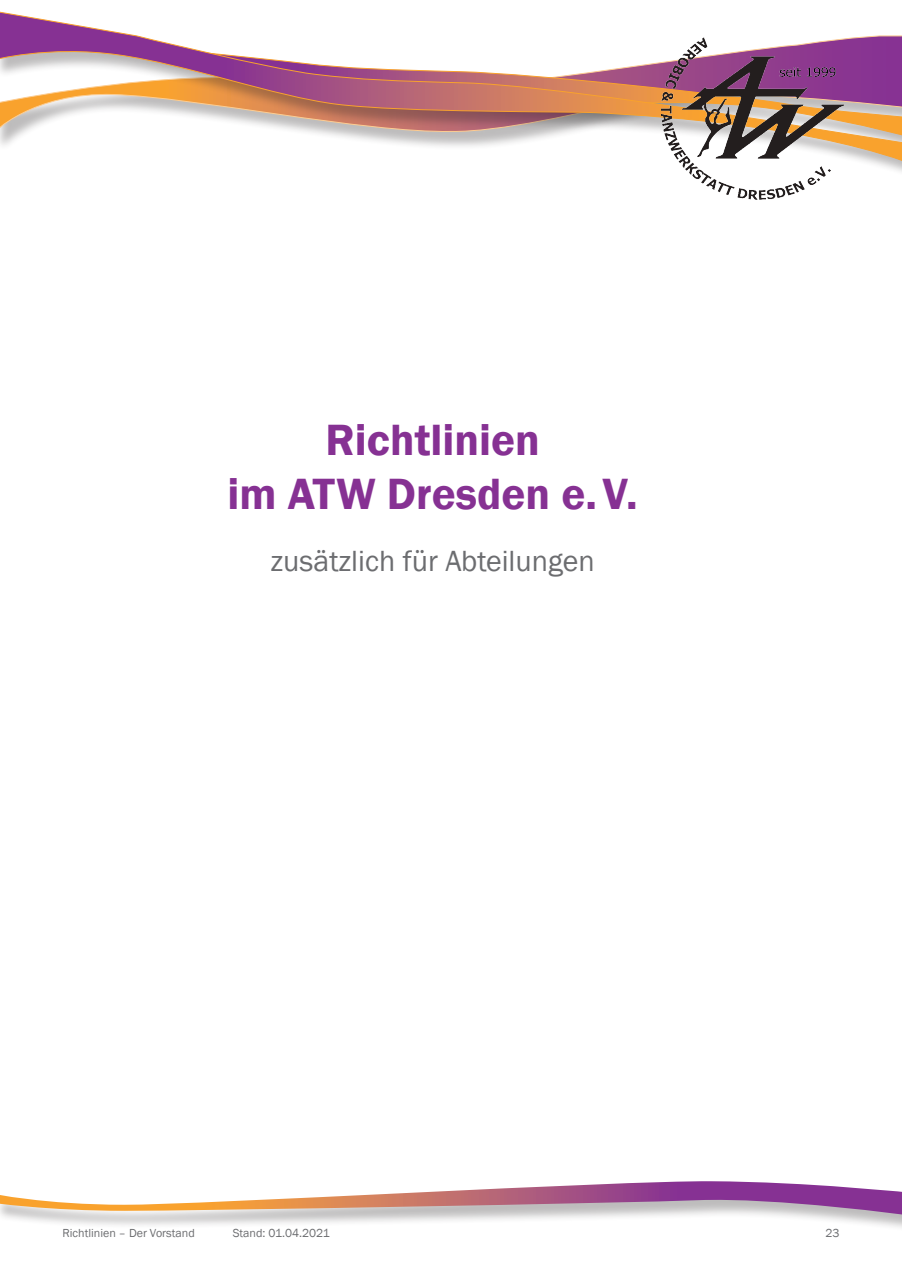
<style>
.page{position:relative;width:902px;height:1272px;background:#fff}
.page>*{position:absolute;margin:0;border:0;box-sizing:border-box;transform-origin:0 0}
.t1{font:600 45px "Franklin Gothic";color:#863193}
.t2{font:30px "Franklin Gothic";color:#6c6d70}
.t3{font:12px "Franklin Gothic";color:#6c6d70}
</style>
<div class="page">
<svg style="left:0;top:11px;width:901px;height:153px"></svg>
<div style="left:0;top:1183px;width:901px;height:50px;background:#231f20;opacity:.3"></div>
<svg style="left:0;top:1181px;width:901px;height:34px"></svg>
<img style="left:661px;top:38px;width:182px;height:162px">
<p class="t1" style="left:325px;top:412px;width:216px">Richtlinien</p>
<p class="t1" style="left:227px;top:466px;width:411px">im ATW Dresden e.V.</p>
<p class="t2" style="left:270px;top:543px;width:325px">zusätzlich für Abteilungen</p>
<p class="t3" style="left:63px;top:1225px;width:134px">Richtlinien – Der Vorstand</p>
<p class="t3" style="left:233px;top:1225px;width:99px">Stand: 01.04.2021</p>
<p class="t3" style="left:825px;top:1225px;width:16px">23</p>
</div>
